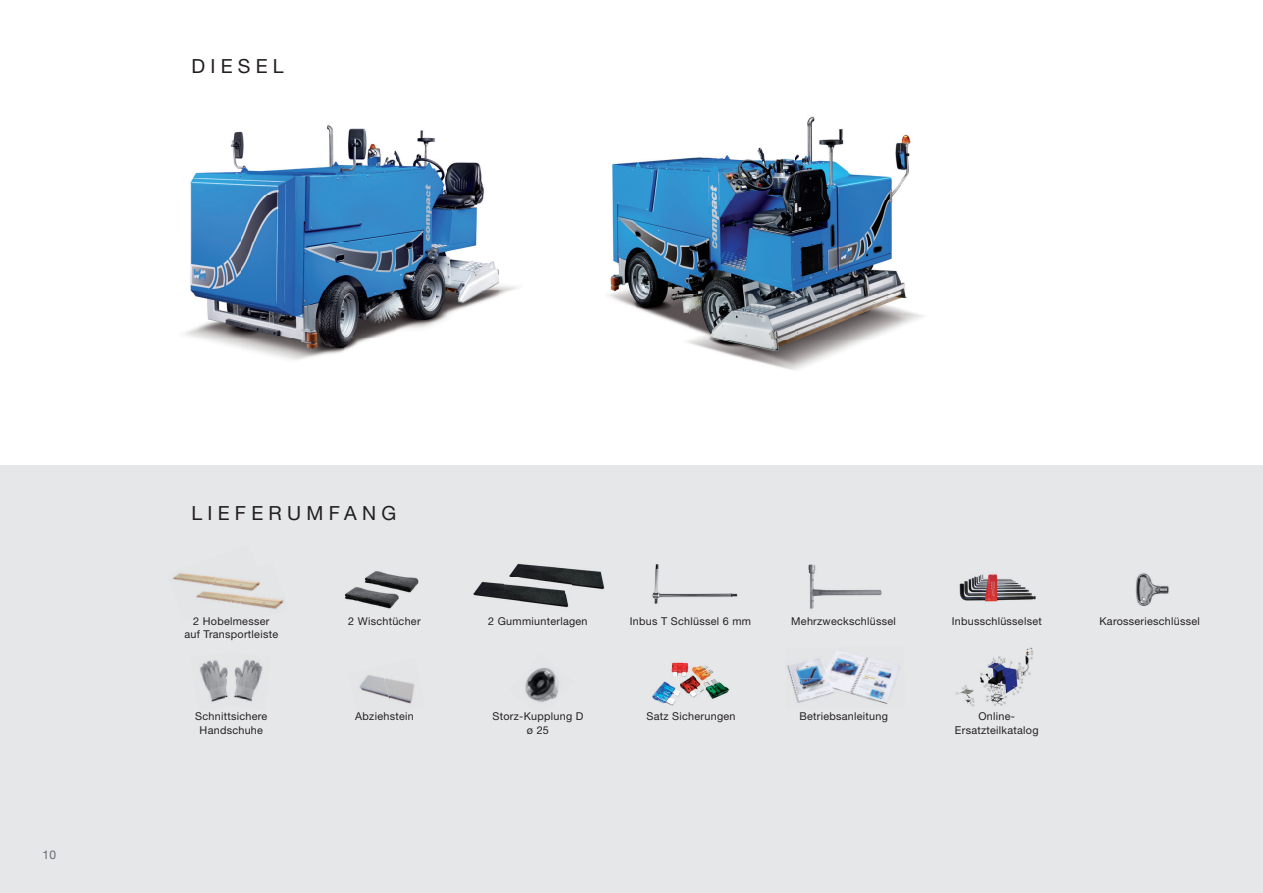
<style>
.page{position:relative;width:1263px;height:893px;background:#fff}
.page>*{position:absolute;margin:0;border:0;box-sizing:border-box;transform-origin:0 0}
.t1{font:19.5px "Helvetica Neue LT Std";letter-spacing:.27em;color:#231f20}
.t2{font:12px "Helvetica Neue LT Std";color:#64686f}
.t3{font:10.8px/13.5px "Helvetica Neue LT Std";letter-spacing:.025em;color:#231f20;text-align:center}
</style>
<div class="page">
<div style="left:0;top:466px;width:1263px;height:427px;background:#e6e7e9"></div>
<img style="left:184px;top:125px;width:333px;height:235px">
<img style="left:609px;top:116px;width:314px;height:254px">
<img style="left:652px;top:662px;width:77px;height:44px">
<img style="left:652px;top:564px;width:86px;height:40px">
<img style="left:808px;top:564px;width:74px;height:45px">
<img style="left:525px;top:667px;width:34px;height:35px">
<img style="left:393px;top:680px;width:21px;height:24px">
<img style="left:359px;top:675px;width:34px;height:24px">
<img style="left:959px;top:574px;width:77px;height:28px">
<img style="left:200px;top:660px;width:63px;height:42px">
<img style="left:225px;top:660px;width:13px;height:42px">
<img style="left:1135px;top:573px;width:34px;height:33px">
<img style="left:787px;top:652px;width:77px;height:25px">
<img style="left:864px;top:657px;width:36px;height:20px">
<img style="left:790px;top:677px;width:106px;height:27px">
<img style="left:955px;top:648px;width:79px;height:59px">
<img style="left:172px;top:573px;width:36px;height:9px">
<img style="left:208px;top:576px;width:16px;height:4px">
<img style="left:239px;top:598px;width:45px;height:12px">
<img style="left:190px;top:580px;width:34px;height:22px">
<img style="left:224px;top:578px;width:42px;height:25px">
<img style="left:345px;top:587px;width:54px;height:22px">
<img style="left:365px;top:571px;width:53px;height:22px">
<img style="left:365px;top:583px;width:34px;height:14px">
<img style="left:520px;top:593px;width:49px;height:15px">
<img style="left:473px;top:581px;width:47px;height:20px">
<img style="left:556px;top:567px;width:49px;height:23px">
<img style="left:509px;top:563px;width:47px;height:15px">
<img style="left:504px;top:578px;width:68px;height:15px">
<h1 class="t1" style="left:191px;top:54px;width:94px">DIESEL</h1>
<p class="t2" style="left:43px;top:847px;width:15px">10</p>
<h1 class="t1" style="left:191px;top:501px;width:206px">LIEFERUMFANG</h1>
<p class="t3" style="left:348px;top:614px;width:74px">2 Wischtücher</p>
<p class="t3" style="left:488px;top:614px;width:101px">2 Gummiunterlagen</p>
<p class="t3" style="left:630px;top:614px;width:123px">Inbus T Schlüssel 6 mm</p>
<p class="t3" style="left:791px;top:614px;width:106px">Mehrzweckschlüssel</p>
<p class="t3" style="left:193px;top:614px;width:78px">2 Hobelmesser</p>
<p class="t3" style="left:952px;top:614px;width:92px">Inbusschlüsselset</p>
<p class="t3" style="left:184px;top:628px;width:95px">auf Transportleiste</p>
<p class="t3" style="left:195px;top:709px;width:74px">Schnittsichere<br>Handschuhe</p>
<p class="t3" style="left:492px;top:709px;width:92px">Storz-Kupplung D ø 25</p>
<p class="t3" style="left:355px;top:709px;width:60px">Abziehstein</p>
<p class="t3" style="left:646px;top:709px;width:91px">Satz Sicherungen</p>
<p class="t3" style="left:799px;top:709px;width:90px">Betriebsanleitung</p>
<p class="t3" style="left:955px;top:709px;width:85px">Online-<br>Ersatzteilkatalog</p>
<p class="t3" style="left:1099px;top:614px;width:102px">Karosserieschlüssel</p>
</div>
